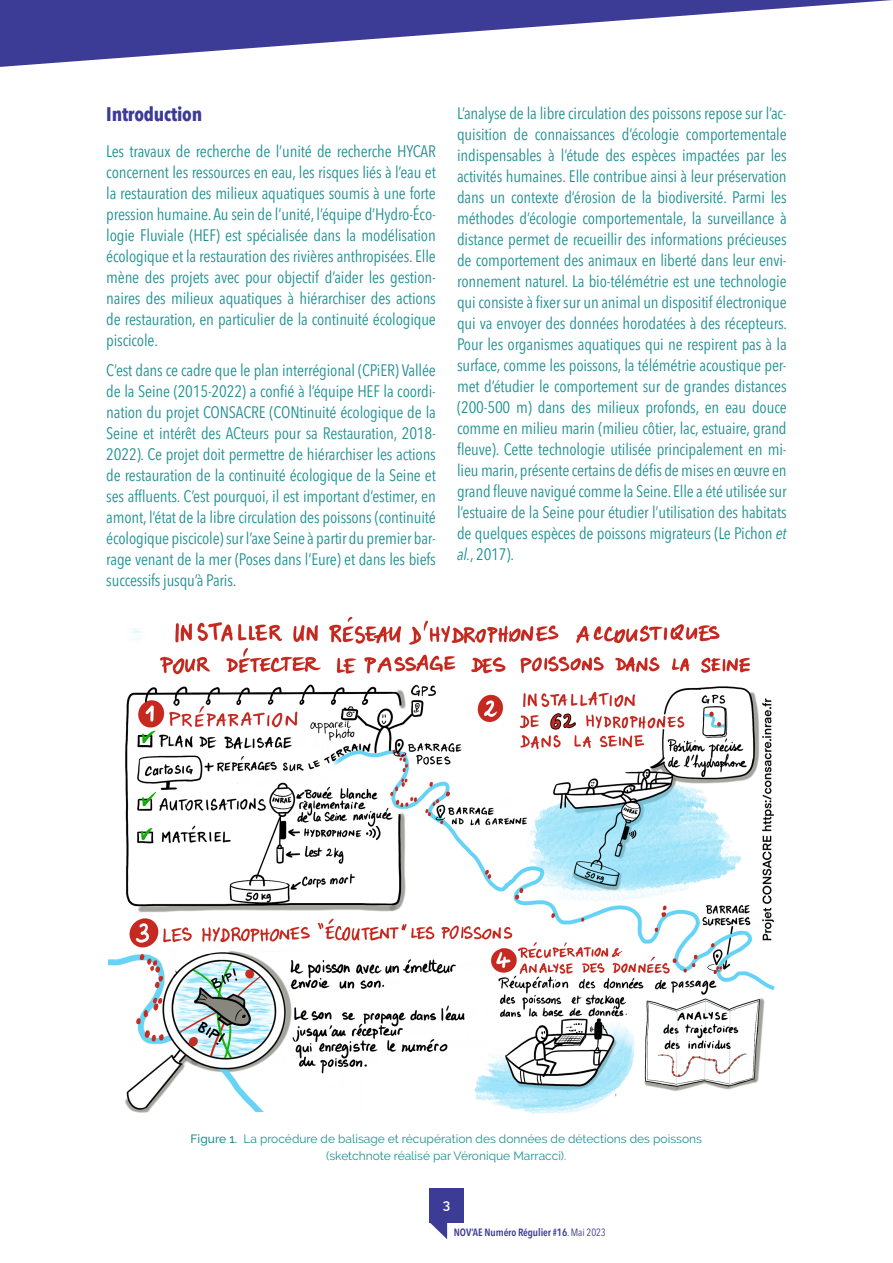
<style>
.page{position:relative;width:893px;height:1263px;background:#fff}
.page>*{position:absolute;margin:0;border:0;box-sizing:border-box;transform-origin:0 0}
.texte_article{font:700 condensed 19.5px "Avenir Next LT Pro";letter-spacing:-.01em;color:#3c3b96}
.texte_article-2{font:condensed 16.5px/21px "Avenir Next LT Pro";letter-spacing:-.01em;color:#219091;text-align:justify}
.t1{font:600 13.5px "Raleway";color:#fff}
.Legende_sarcelle{font:12px "Raleway";color:#219091}
.t2{font:600 condensed 10.5px "Avenir Next LT Pro";letter-spacing:-.01em;color:#3c3b96}
.s1{font-style:italic}
.s2{font-weight:500}
.s3{font-weight:400}
</style>
<div class="page">
<svg style="left:429px;top:1222px;width:18px;height:17px"></svg>
<div style="left:429px;top:1188px;width:34px;height:34px;background:#3c3b96"></div>
<svg style="left:0;top:0;width:892px;height:67px"></svg>
<img style="left:108px;top:616px;width:667px;height:497px">
<p class="texte_article" style="left:106px;top:102px;width:97px">Introduction</p>
<p class="texte_article-2" style="left:106px;top:141px;width:331px">Les travaux de recherche de l’unité de recherche HYCAR concernent les ressources en eau, les risques liés à l’eau et la restauration des milieux aquatiques soumis à une forte pression humaine. Au sein de l’unité, l’équipe d’Hydro-Éco&shy;logie Fluviale (HEF) est spécialisée dans la modélisation écologique et la restauration des rivières anthropisées. Elle mène des projets avec pour objectif d’aider les gestion&shy;naires des milieux aquatiques à hiérarchiser des actions de restauration, en particulier de la continuité écologique piscicole.</p>
<p class="texte_article-2" style="left:106px;top:359px;width:331px">C’est dans ce cadre que le plan interrégional (CPiER) Vallée de la Seine (2015-2022) a confié à l’équipe HEF la coordi&shy;nation du projet CONSACRE (CONtinuité écologique de la Seine et intérêt des ACteurs pour sa Restauration, 2018- 2022). Ce projet doit permettre de hiérarchiser les actions de restauration de la continuité écologique de la Seine et ses affluents. C’est pourquoi, il est important d’estimer, en amont, l’état de la libre circulation des poissons (continuité écologique piscicole) sur l’axe Seine à partir du premier bar&shy;rage venant de la mer (Poses dans l’Eure) et dans les biefs successifs jusqu’à Paris.</p>
<p class="texte_article-2" style="left:457px;top:103px;width:331px">L’analyse de la libre circulation des poissons repose sur l’ac&shy;quisition de connaissances d’écologie comportementale indispensables à l’étude des espèces impactées par les activités humaines. Elle contribue ainsi à leur préservation dans un contexte d’érosion de la biodiversité. Parmi les méthodes d’écologie comportementale, la surveillance à distance permet de recueillir des informations précieuses de comportement des animaux en liberté dans leur envi&shy;ronnement naturel. La bio-télémétrie est une technologie qui consiste à fixer sur un animal un dispositif électronique qui va envoyer des données horodatées à des récepteurs.<br>Pour les organismes aquatiques qui ne respirent pas à la surface, comme les poissons, la télémétrie acoustique per&shy;met d’étudier le comportement sur de grandes distances (200-500 m) dans des milieux profonds, en eau douce comme en milieu marin (milieu côtier, lac, estuaire, grand fleuve). Cette technologie utilisée principalement en mi&shy;lieu marin, présente certains de défis de mises en œuvre en grand fleuve navigué comme la Seine. Elle a été utilisée sur l’estuaire de la Seine pour étudier l’utilisation des habitats de quelques espèces de poissons migrateurs (Le Pichon <span class="s1">et al.</span>, 2017).</p>
<p class="Legende_sarcelle" style="left:191px;top:1132px;width:513px"><span class="s2">Figure 1.</span> La procédure de balisage et récupération des données de détections des poissons</p>
<p class="Legende_sarcelle" style="left:326px;top:1148px;width:242px">(sketchnote réalisé par Véronique Marracci).</p>
<p class="t1" style="left:443px;top:1197px;width:9px">3</p>
<p class="t2" style="left:454px;top:1226px;width:153px">NOV’AE Numéro Régulier #16<span class="s3">. Mai 2023</span></p>
</div>
